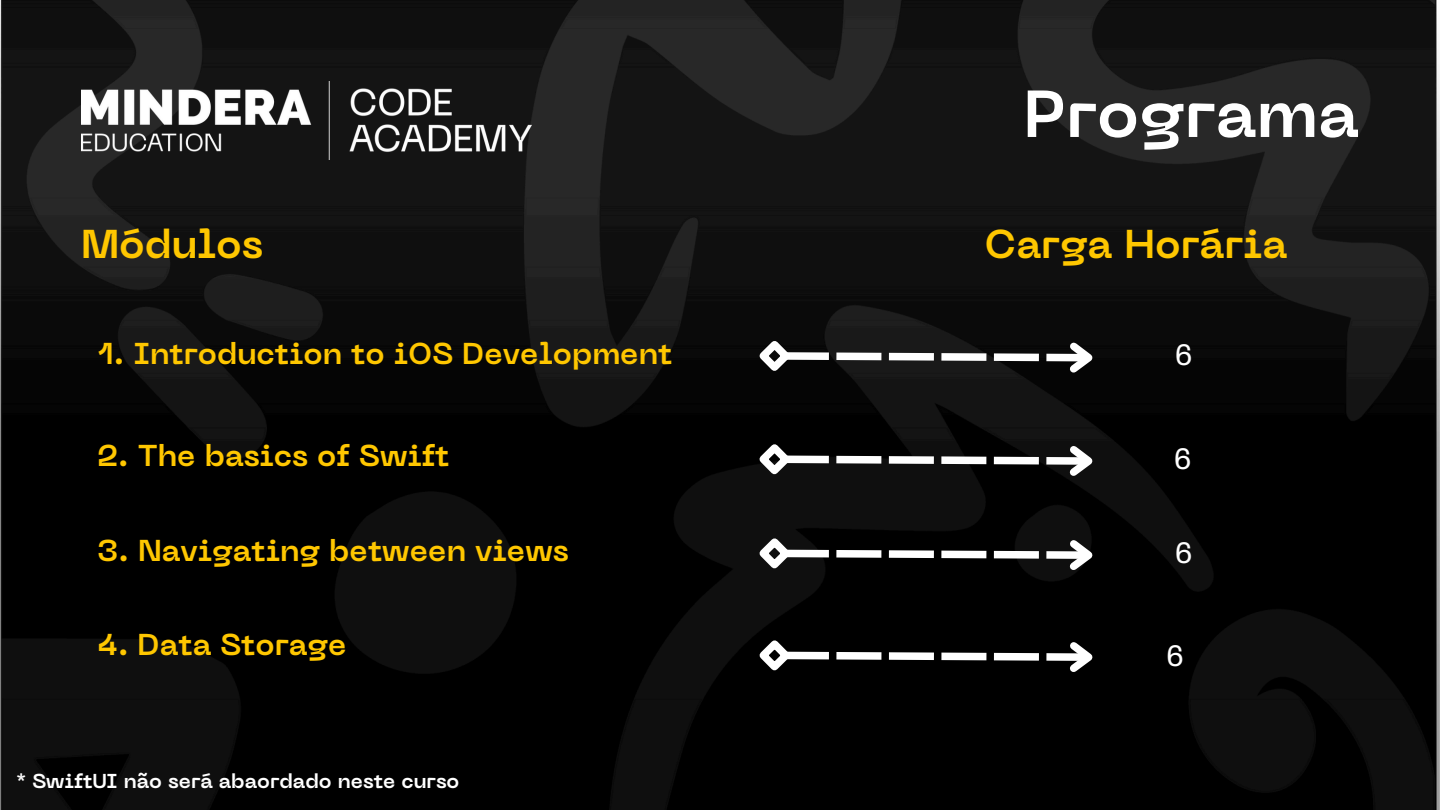
<style>
.page{position:relative;width:1440px;height:810px;background:#fff}
.page>*{position:absolute;margin:0;border:0;box-sizing:border-box;transform-origin:0 0}
.t1{font:700 65.9px "PP Neue Machina";color:#fff}
.t2{font:700 40px "PP Neue Machina";color:#ffc700}
.t3{font:700 30px "PP Neue Machina";color:#ffc700}
.t4{font:30px "Archivo";color:#fff}
.t5{font:700 20px "PP Neue Machina";color:#fff}
</style>
<div class="page">
<img style="left:0;top:0;width:1440px;height:810px">
<img style="left:81px;top:81px;width:451px;height:79px">
<svg style="left:753px;top:334px;width:348px;height:46px;background:#373737"></svg>
<svg style="left:753px;top:437px;width:348px;height:46px;background:#323232"></svg>
<svg style="left:753px;top:531px;width:348px;height:46px;background:#2f2f2f"></svg>
<svg style="left:753px;top:633px;width:348px;height:46px;background:#2a2a2a"></svg>
<p class="t2" style="left:81px;top:229px;width:184px">Módulos</p>
<h2 class="t3" style="left:98px;top:342px;width:576px">1. Introduction to iOS Development</h2>
<h2 class="t3" style="left:98px;top:444px;width:354px">2. The basics of Swift</h2>
<h3 class="t3" style="left:98px;top:539px;width:473px">3. Navigating between views</h3>
<h3 class="t3" style="left:98px;top:633px;width:251px">4. Data Storage</h3>
<p class="t5" style="left:16px;top:774px;width:445px">* SwiftUI não será abaordado neste curso</p>
<h1 class="t1" style="left:1023px;top:89px;width:337px">Programa</h1>
<p class="t2" style="left:985px;top:229px;width:304px">Carga Horária</p>
<h3 class="t4" style="left:1175px;top:339px;width:19px">6</h3>
<p class="t4" style="left:1174px;top:442px;width:19px">6</p>
<h3 class="t4" style="left:1175px;top:536px;width:19px">6</h3>
<p class="t4" style="left:1166px;top:639px;width:19px">6</p>
</div>
